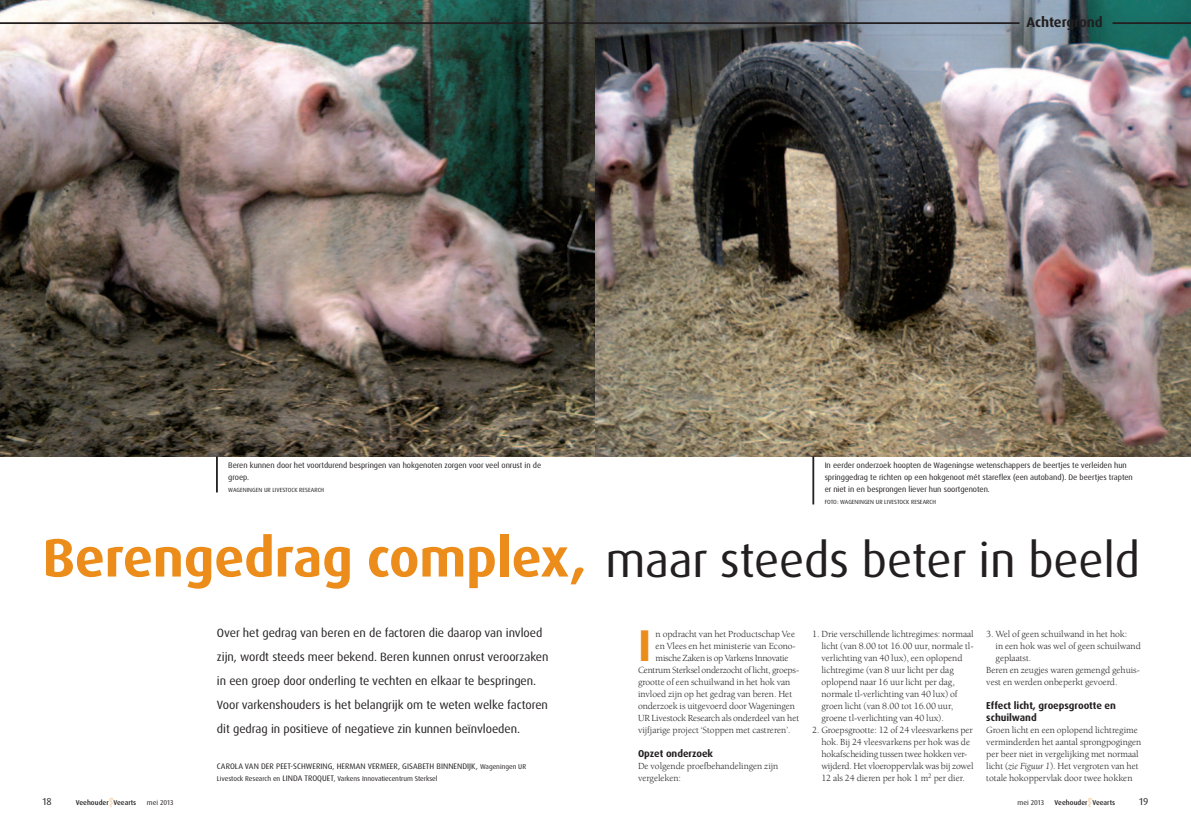
<style>
.page{position:relative;width:1191px;height:837px;background:#fff}
.page>*{position:absolute;margin:0;border:0;box-sizing:border-box;transform-origin:0 0}
.t1{font:48px "Dax OT";letter-spacing:-.005em;color:#231f20}
.t2{font:700 44.5px "Dax OT";color:#eb8c1b}
.t3{font:700 14px "Dax OT";letter-spacing:-.005em;color:#231f20}
.t4{font:12px/24px "Dax OT";letter-spacing:-.005em;color:#231f20}
.t5{font:700 10px/12px "Dax OT";letter-spacing:-.005em;color:#231f20}
.t6{font:10px "Dax OT";color:#231f20}
.t7{font:9.6px/12px "Berkeley Std";letter-spacing:-.005em;color:#231f20}
.t8{font:9.6px "Berkeley Std";letter-spacing:-.03em;color:#231f20}
.t9{font:8px/12px "Dax OT";letter-spacing:-.005em;color:#231f20}
.t10{font:7px "Dax OT";letter-spacing:-.005em;color:#231f20}
.t11{font:500 7px "Dax OT";letter-spacing:.005em;color:#231f20}
.t12{font:6px "Dax OT";letter-spacing:.005em;color:#231f20}
.s1{font-weight:700;font-size:54px;color:#eb8c1b}
.s2{font-size:7px}
.s3{font-size:8px}
.s4{font-style:italic}
</style>
<div class="page">
<img style="left:0;top:0;width:595px;height:456px">
<img style="left:595px;top:0;width:596px;height:456px">
<hr style="left:0;top:22px;width:595px;height:2px;background:#231f20">
<svg style="left:109px;top:797px;width:5px;height:9px"></svg>
<hr style="left:595px;top:22px;width:424px;height:2px;background:#231f20">
<hr style="left:1112px;top:22px;width:79px;height:2px;background:#231f20">
<svg style="left:1087px;top:797px;width:5px;height:9px"></svg>
<hr style="left:216px;top:456px;width:2px;height:36px;background:#231f20">
<hr style="left:812px;top:456px;width:2px;height:48px;background:#231f20">
<p class="t9" style="left:228px;top:459px;width:314px">Beren kunnen door het voortdurend bespringen van hokgenoten zorgen voor veel onrust in de groep.</p>
<p class="t12" style="left:228px;top:486px;width:97px">Wageningen UR Livestock Research</p>
<h3 class="t3" style="left:1026px;top:13px;width:78px">Achtergrond</h3>
<p class="t9" style="left:824px;top:459px;width:310px">I n eerder onderzoek hoopten de Wageningse wetenschappers de beertjes te verleiden hun springgedrag te richten op een hokgenoot mét stareflex (een autoband). De beertjes trapten er niet in en besprongen liever hun soortgenoten.</p>
<p class="t12" style="left:824px;top:498px;width:113px">Foto: Wageningen UR Livestock Research</p>
<h1 class="t1" style="left:43px;top:529px;width:1099px"><span class="s1">Berengedrag complex,</span> maar steeds beter in beeld</h1>
<p class="t4" style="left:217px;top:620px;width:333px">Over het gedrag van beren en de factoren die daarop van invloed zijn, wordt steeds meer bekend. Beren kunnen onrust veroorzaken in een groep door onderling te vechten en elkaar te bespringen.<br>Voor varkenshouders is het belangrijk om te weten welke factoren dit gedrag in positieve of negatieve zin kunnen beïnvloeden.</p>
<p class="t9" style="left:217px;top:759px;width:310px">Carola van der Peet-Schwering, Herman Vermeer, Gisabeth Binnendijk, <span class="s2">Wageningen UR</span></p>
<p class="t10" style="left:217px;top:773px;width:222px">Livestock Research en <span class="s3">Linda Troqu et</span>, Varkens I nnovatiecentrum Sterksel</p>
<p class="t7" style="left:986px;top:627px;width:142px">3. Wel of geen schuilwand in het hok:</p>
<p class="t7" style="left:995px;top:639px;width:147px">in een hok was wel of geen schuilwand</p>
<p class="t7" style="left:995px;top:651px;width:37px">geplaatst.</p>
<p class="t7" style="left:986px;top:663px;width:155px">Beren en zeugjes waren gemengd gehuis-</p>
<p class="t7" style="left:986px;top:675px;width:133px">vest en werden onbeperkt gevoerd.</p>
<p class="t5" style="left:986px;top:699px;width:131px">Effect licht, groepsgrootte en schuilwand</p>
<p class="t7" style="left:986px;top:723px;width:157px">Groen licht en een oplopend lichtregime verminderden het aantal sprongpogingen per beer niet in vergelijking met normaal licht (<span class="s4">zie Figuur 1</span>). Het vergroten van het totale hokoppervlak door twee hokken</p>
<h2 class="t2" style="left:638px;top:616px;width:15px">I</h2>
<p class="t7" style="left:655px;top:627px;width:141px">n opdracht van het Productschap Vee</p>
<p class="t7" style="left:821px;top:627px;width:154px;text-indent:-9px">1. Drie verschillende lichtregimes: normaal licht (van 8.00 tot 16.00 uur, normale tl&shy;verlichting van 40 lux), een oplopend lichtregime (van 8 uur licht per dag oplopend naar 16 uur licht per dag, normale tl-verlichting van 40 lux) of groen licht (van 8.00 tot 16.00 uur, groene tl-verlichting van 40 lux).</p>
<p class="t7" style="left:821px;top:723px;width:154px;text-indent:-9px">2. Groepsgrootte: 12 of 24 vleesvarkens per hok. Bij 24 vleesvarkens per hok was de hokafscheiding tussen twee hokken ver&shy;wijderd. Het vloeroppervlak was bij zowel 12 als 24 dieren per hok 1 m<sup>2</sup> per dier.</p>
<p class="t7" style="left:655px;top:639px;width:142px">en Vlees en het ministerie van Econo-</p>
<p class="t8" style="left:655px;top:652px;width:134px">mische Zaken is op Varkens Innovatie</p>
<p class="t8" style="left:638px;top:664px;width:163px">Centrum Sterksel onderzocht of licht, groeps-</p>
<p class="t7" style="left:638px;top:675px;width:154px">grootte of een schuilwand in het hok van</p>
<p class="t7" style="left:638px;top:687px;width:156px">invloed zijn op het gedrag van beren. Het</p>
<p class="t7" style="left:638px;top:699px;width:158px">onderzoek is uitgevoerd door Wageningen</p>
<p class="t7" style="left:638px;top:711px;width:163px">UR Livestock Research als onderdeel van het</p>
<p class="t7" style="left:638px;top:723px;width:154px">vijfjarige project ‘Stoppen met castreren’.</p>
<p class="t5" style="left:638px;top:747px;width:77px">Opzet onderzoek</p>
<p class="t7" style="left:638px;top:759px;width:142px">De volgende proefbehandelingen zijn vergeleken:</p>
<p class="t6" style="left:43px;top:794px;width:11px">18</p>
<p class="t11" style="left:76px;top:797px;width:62px">Veehouder Veearts</p>
<p class="t10" style="left:147px;top:797px;width:28px">mei 2013</p>
<p class="t10" style="left:1017px;top:797px;width:28px">mei 2013</p>
<p class="t11" style="left:1054px;top:797px;width:62px">Veehouder Veearts</p>
<p class="t6" style="left:1139px;top:794px;width:11px">19</p>
</div>
